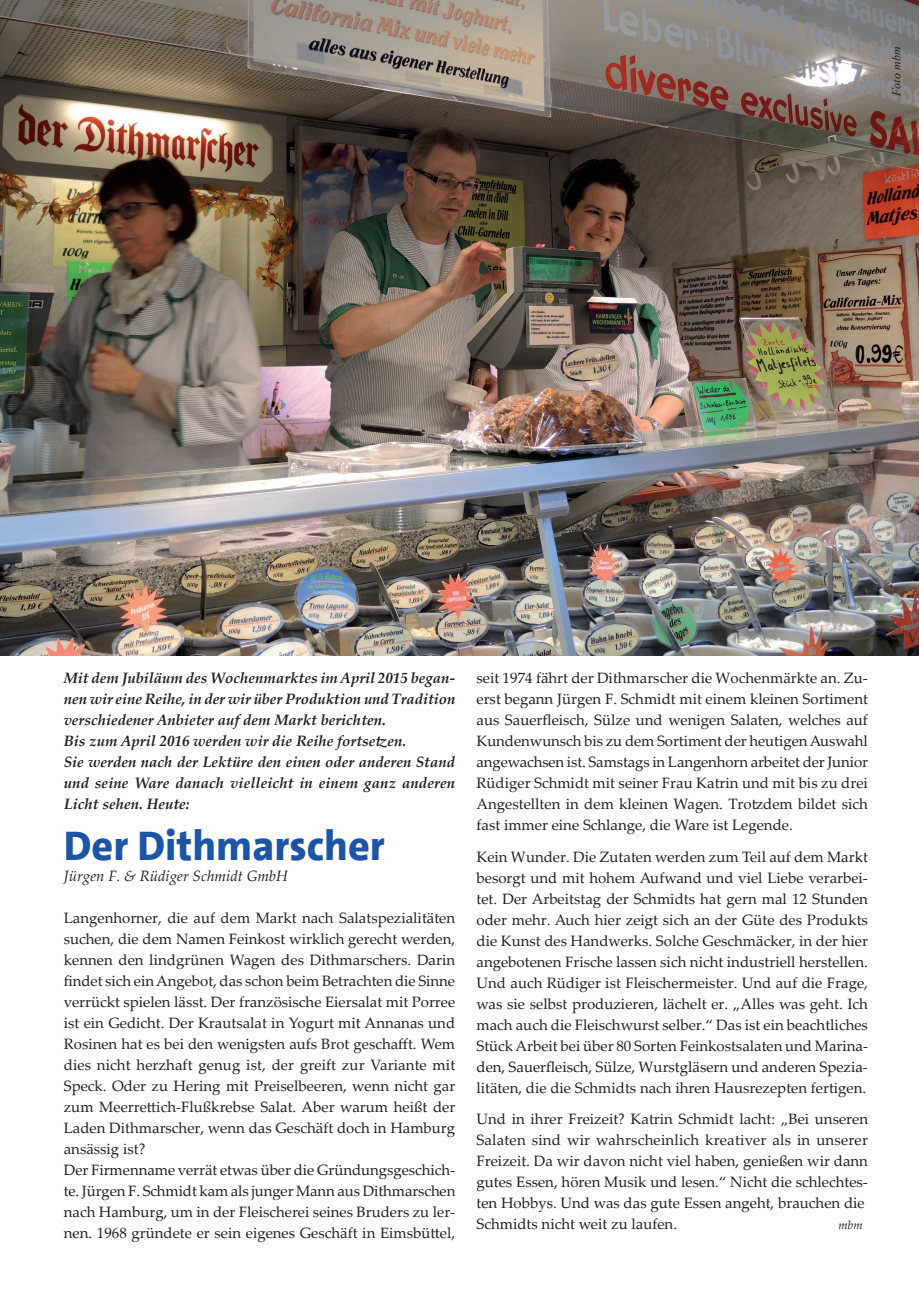
<style>
.page{position:relative;width:919px;height:1289px;background:#fff}
.page>*{position:absolute;margin:0;border:0;box-sizing:border-box;transform-origin:0 0}
.t1{font:800 42px "SPD The Sans";color:#1c55a5}
.t2{font:15px/21px "Palatino Linotype";color:#231f20;text-align:justify}
.t3{font:italic 700 15px/21px "Palatino Linotype";color:#231f20}
.t4{font:italic 15px "Palatino Linotype";color:#231f20}
.t5{font:italic 12px "Times New Roman";color:#231f20}
.t6{font:italic 12px "Palatino Linotype";color:#231f20}
</style>
<div class="page">
<img style="left:0;top:0;width:918px;height:655px">
<p class="t5" style="left:888px;top:96px;width:50px;rotate:-90deg">Foto mbm</p>
<p class="t3" style="left:64px;top:667px;width:393px">Mit dem Jubiläum des Wochenmarktes im April 2015 began&shy;nen wir eine Reihe, in der wir über Produktion und Tradition verschiedener Anbieter auf dem Markt berichten.<br>Bis zum April 2016 werden wir die Reihe fortsetzen.<br>Sie werden nach der Lektüre den einen oder anderen Stand und seine Ware danach vielleicht in einem ganz anderen Licht sehen. Heute:</p>
<h1 class="t1" style="left:64px;top:818px;width:322px">Der Dithmarscher</h1>
<p class="t4" style="left:64px;top:864px;width:225px">Jürgen F. &amp; Rüdiger Schmidt GmbH</p>
<p class="t2" style="left:64px;top:906px;width:393px;text-align:left">Langenhorner, die auf dem Markt nach Salatspezialitäten suchen, die dem Namen Feinkost wirklich gerecht werden, kennen den lindgrünen Wagen des Dithmarschers. Darin findet sich ein Angebot, das schon beim Betrachten die Sinne verrückt spielen lässt. Der französische Eiersalat mit Porree ist ein Gedicht. Der Krautsalat in Yogurt mit Annanas und Rosinen hat es bei den wenigsten aufs Brot geschafft. Wem dies nicht herzhaft genug ist, der greift zur Variante mit Speck. Oder zu Hering mit Preiselbeeren, wenn nicht gar zum Meerrettich-Flußkrebse Salat. Aber warum heißt der Laden Dithmarscher, wenn das Geschäft doch in Hamburg ansässig ist?<br>Der Firmenname verrät etwas über die Gründungsgeschich&shy;te. Jürgen F. Schmidt kam als junger Mann aus Dithmarschen nach Hamburg, um in der Fleischerei seines Bruders zu ler&shy;nen. 1968 gründete er sein eigenes Geschäft in Eimsbüttel,</p>
<p class="t2" style="left:476px;top:667px;width:393px">seit 1974 fährt der Dithmarscher die Wochenmärkte an. Zu&shy;erst begann Jürgen F. Schmidt mit einem kleinen Sortiment aus Sauerfleisch, Sülze und wenigen Salaten, welches auf Kundenwunsch bis zu dem Sortiment der heutigen Auswahl angewachsen ist. Samstags in Langenhorn arbeitet der Junior Rüdiger Schmidt mit seiner Frau Katrin und mit bis zu drei Angestellten in dem kleinen Wagen. Trotzdem bildet sich fast immer eine Schlange, die Ware ist Legende.</p>
<p class="t2" style="left:476px;top:845px;width:393px">Kein Wunder. Die Zutaten werden zum Teil auf dem Markt besorgt und mit hohem Aufwand und viel Liebe verarbei&shy;tet. Der Arbeitstag der Schmidts hat gern mal 12 Stunden oder mehr. Auch hier zeigt sich an der Güte des Produkts die Kunst des Handwerks. Solche Geschmäcker, in der hier angebotenen Frische lassen sich nicht industriell herstellen.<br>Und auch Rüdiger ist Fleischermeister. Und auf die Frage, was sie selbst produzieren, lächelt er. „Alles was geht. Ich mach auch die Fleischwurst selber.“ Das ist ein beachtliches Stück Arbeit bei über 80 Sorten Feinkostsalaten und Marina&shy;den, Sauerfleisch, Sülze, Wurstgläsern und anderen Spezia&shy;litäten, die die Schmidts nach ihren Hausrezepten fertigen.</p>
<p class="t2" style="left:476px;top:1108px;width:393px;text-align:left">Und in ihrer Freizeit? Katrin Schmidt lacht: „Bei unseren Salaten sind wir wahrscheinlich kreativer als in unserer Freizeit. Da wir davon nicht viel haben, genießen wir dann gutes Essen, hören Musik und lesen.“ Nicht die schlechtes&shy;ten Hobbys. Und was das gute Essen angeht, brauchen die Schmidts nicht weit zu laufen.</p>
<p class="t6" style="left:838px;top:1216px;width:26px">mbm</p>
</div>
